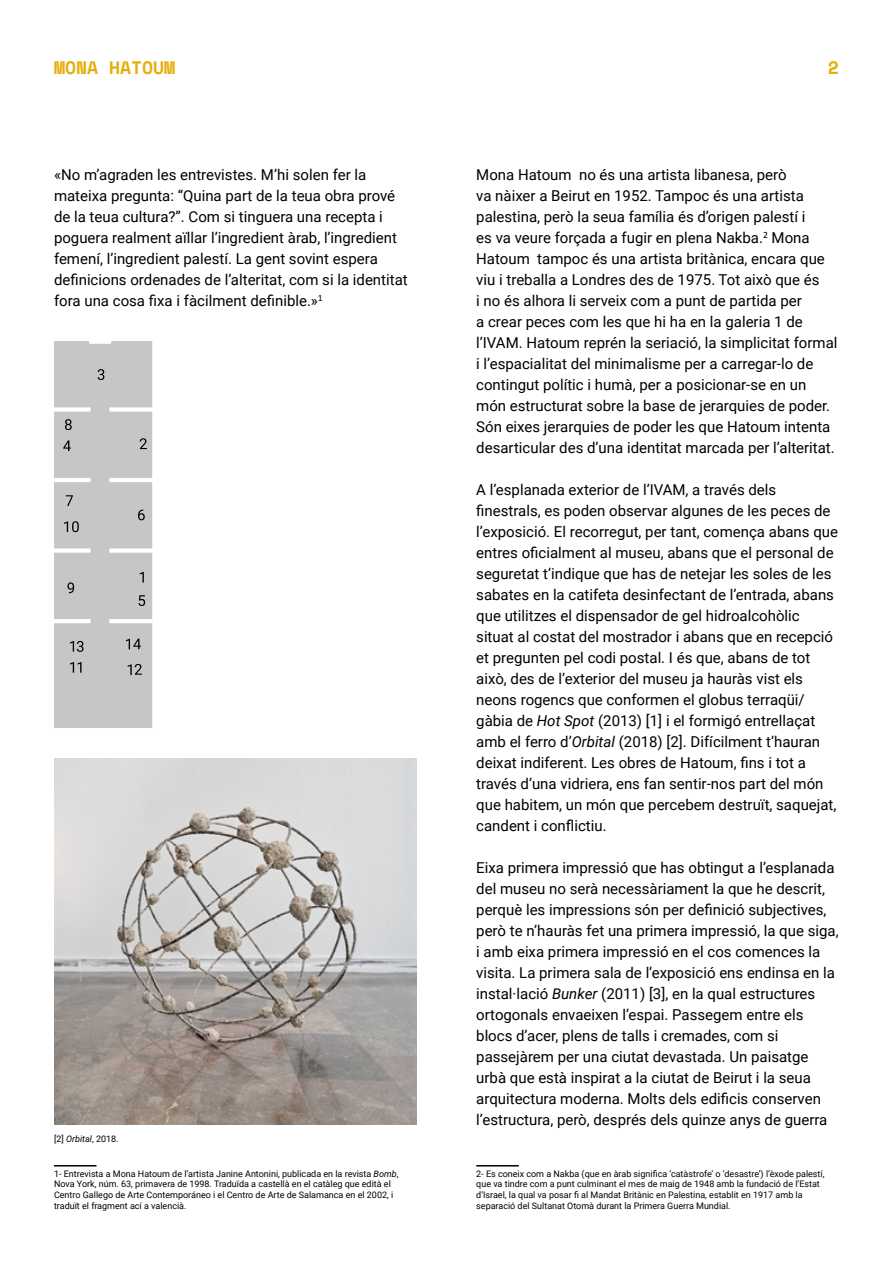
<style>
.page{position:relative;width:893px;height:1263px;background:#fff}
.page>*{position:absolute;margin:0;border:0;box-sizing:border-box;transform-origin:0 0}
.t1{font:700 18px "Space Mono";color:#e4af0a}
.t2{font:15px/21px "Roboto";color:#000}
.t3{font:9px/10.8px "Roboto";color:#000}
.s1{font-style:italic}
</style>
<div class="page">
<hr style="left:54px;top:1165px;width:43px;height:1px;background:#000">
<hr style="left:476px;top:1165px;width:43px;height:1px;background:#000">
<img style="left:54px;top:758px;width:363px;height:367px">
<div style="left:54px;top:341px;width:98px;height:387px;background:#c6c6c6"></div>
<p class="t1" style="left:54px;top:54px;width:123px">MONA HATOUM</p>
<p class="t1" style="left:828px;top:54px;width:13px">2</p>
<p class="t2" style="left:54px;top:164px;width:355px">«No m’agraden les entrevistes. M’hi solen fer la mateixa pregunta: “Quina part de la teua obra prové de la teua cultura?”. Com si tinguera una recepta i poguera realment aïllar l’ingredient àrab, l’ingredient femení, l’ingredient palestí. La gent sovint espera definicions ordenades de l’alteritat, com si la identitat fora una cosa fixa i fàcilment definible.»<sup>1</sup></p>
<p class="t3" style="left:54px;top:1133px;width:66px">[2] <span class="s1">Orbital</span>, 2018.</p>
<p class="t3" style="left:54px;top:1168px;width:346px">1- Entrevista a Mona Hatoum de l’artista Janine Antonini, publicada en la revista <span class="s1">Bomb</span>, Nova York, núm. 63, primavera de 1998. Traduïda a castellà en el catàleg que edità el Centro Gallego de Arte Contemporáneo i el Centro de Arte de Salamanca en el 2002, i traduït el fragment ací a valencià.</p>
<p class="t2" style="left:476px;top:164px;width:363px">Mona Hatoum no és una artista libanesa, però<br>va nàixer a Beirut en 1952. Tampoc és una artista palestina, però la seua família és d’origen palestí i<br>es va veure forçada a fugir en plena Nakba.<sup>2</sup> Mona Hatoum tampoc és una artista britànica, encara que viu i treballa a Londres des de 1975. Tot això que és<br>i no és alhora li serveix com a punt de partida per<br>a crear peces com les que hi ha en la galeria 1 de l’IVAM. Hatoum reprén la seriació, la simplicitat formal i l’espacialitat del minimalisme per a carregar-lo de contingut polític i humà, per a posicionar-se en un món estructurat sobre la base de jerarquies de poder.<br>Són eixes jerarquies de poder les que Hatoum intenta desarticular des d’una identitat marcada per l’alteritat.</p>
<p class="t2" style="left:476px;top:479px;width:363px">A l’esplanada exterior de l’IVAM, a través dels finestrals, es poden observar algunes de les peces de l’exposició. El recorregut, per tant, comença abans que entres oficialment al museu, abans que el personal de seguretat t’indique que has de netejar les soles de les sabates en la catifeta desinfectant de l’entrada, abans que utilitzes el dispensador de gel hidroalcohòlic situat al costat del mostrador i abans que en recepció et pregunten pel codi postal. I és que, abans de tot això, des de l’exterior del museu ja hauràs vist els neons rogencs que conformen el globus terraqüi/ gàbia de <span class="s1">Hot Spot</span> (2013) [1] i el formigó entrellaçat amb el ferro d’<span class="s1">Orbital</span> (2018) [2]. Difícilment t’hauran deixat indiferent. Les obres de Hatoum, fins i tot a través d’una vidriera, ens fan sentir-nos part del món que habitem, un món que percebem destruït, saquejat, candent i conflictiu.</p>
<p class="t2" style="left:476px;top:857px;width:364px">Eixa primera impressió que has obtingut a l’esplanada del museu no serà necessàriament la que he descrit, perquè les impressions són per definició subjectives, però te n’hauràs fet una primera impressió, la que siga, i amb eixa primera impressió en el cos comences la visita. La primera sala de l’exposició ens endinsa en la instal·lació <span class="s1">Bunker</span> (2011) [3], en la qual estructures ortogonals envaeixen l’espai. Passegem entre els blocs d’acer, plens de talls i cremades, com si passejàrem per una ciutat devastada. Un paisatge urbà que està inspirat a la ciutat de Beirut i la seua arquitectura moderna. Molts dels edificis conserven l’estructura, però, després dels quinze anys de guerra</p>
<p class="t3" style="left:476px;top:1168px;width:350px">2- Es coneix com a Nakba (que en àrab significa ‘catàstrofe’ o ‘desastre’) l’èxode palestí, que va tindre com a punt culminant el mes de maig de 1948 amb la fundació de l’Estat d’Israel, la qual va posar fi al Mandat Britànic en Palestina, establit en 1917 amb la separació del Sultanat Otomà durant la Primera Guerra Mundial.</p>
</div>
